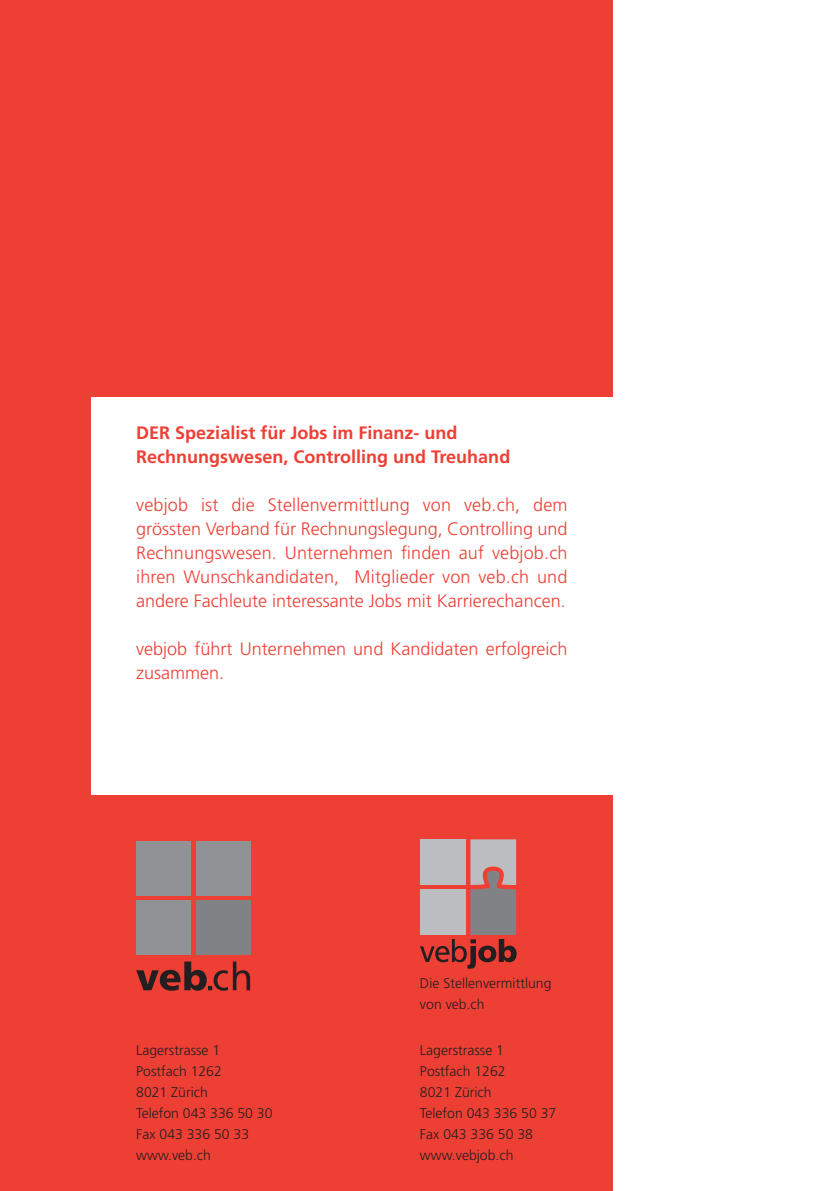
<style>
.page{position:relative;width:840px;height:1191px;background:#fff}
.page>*{position:absolute;margin:0;border:0;box-sizing:border-box;transform-origin:0 0}
.t1{font:300 18px/24px "Frutiger";color:#ee3f34;text-align:justify}
.t2{font:700 18px/24px "Frutiger";color:#ee3f34}
.t3{font:300 14px/21px "Frutiger";color:#231f20}
</style>
<div class="page">
<div style="left:0;top:0;width:839px;height:1191px;background:#ee3f34"></div>
<div style="left:91px;top:397px;width:748px;height:397px;background:#fff"></div>
<div style="left:612px;top:0;width:227px;height:1191px;background:#fff"></div>
<svg style="left:420px;top:839px;width:96px;height:129px"></svg>
<div style="left:136px;top:841px;width:54px;height:54px;background:#909295"></div>
<div style="left:196px;top:841px;width:54px;height:54px;background:#909295"></div>
<div style="left:136px;top:900px;width:54px;height:55px;background:#909295"></div>
<div style="left:196px;top:900px;width:54px;height:55px;background:#808285"></div>
<svg style="left:136px;top:961px;width:114px;height:29px"></svg>
<p class="t2" style="left:136px;top:421px;width:375px">DER Spezialist für Jobs im Finanz- und<br>Rechnungswesen, Controlling und Treuhand</p>
<p class="t1" style="left:136px;top:493px;width:432px">vebjob ist die Stellenvermittlung von veb.ch, dem grössten Verband für Rechnungslegung, Controlling und Rechnungswesen. Unternehmen finden auf vebjob.ch ihren Wunschkandidaten, Mitglieder von veb.ch und andere Fachleute interessante Jobs mit Karrierechancen.</p>
<p class="t1" style="left:136px;top:637px;width:432px">vebjob führt Unternehmen und Kandidaten erfolgreich zusammen.</p>
<p class="t3" style="left:420px;top:972px;width:133px">Die Stellenvermittlung von veb.ch</p>
<p class="t3" style="left:136px;top:1039px;width:138px">Lagerstrasse 1<br>Postfach 1262<br>8021 Zürich<br>Telefon 043 336 50 30<br>Fax 043 336 50 33 www.veb.ch</p>
<p class="t3" style="left:420px;top:1039px;width:138px">Lagerstrasse 1<br>Postfach 1262<br>8021 Zürich<br>Telefon 043 336 50 37<br>Fax 043 336 50 38 www.vebjob.ch</p>
</div>
